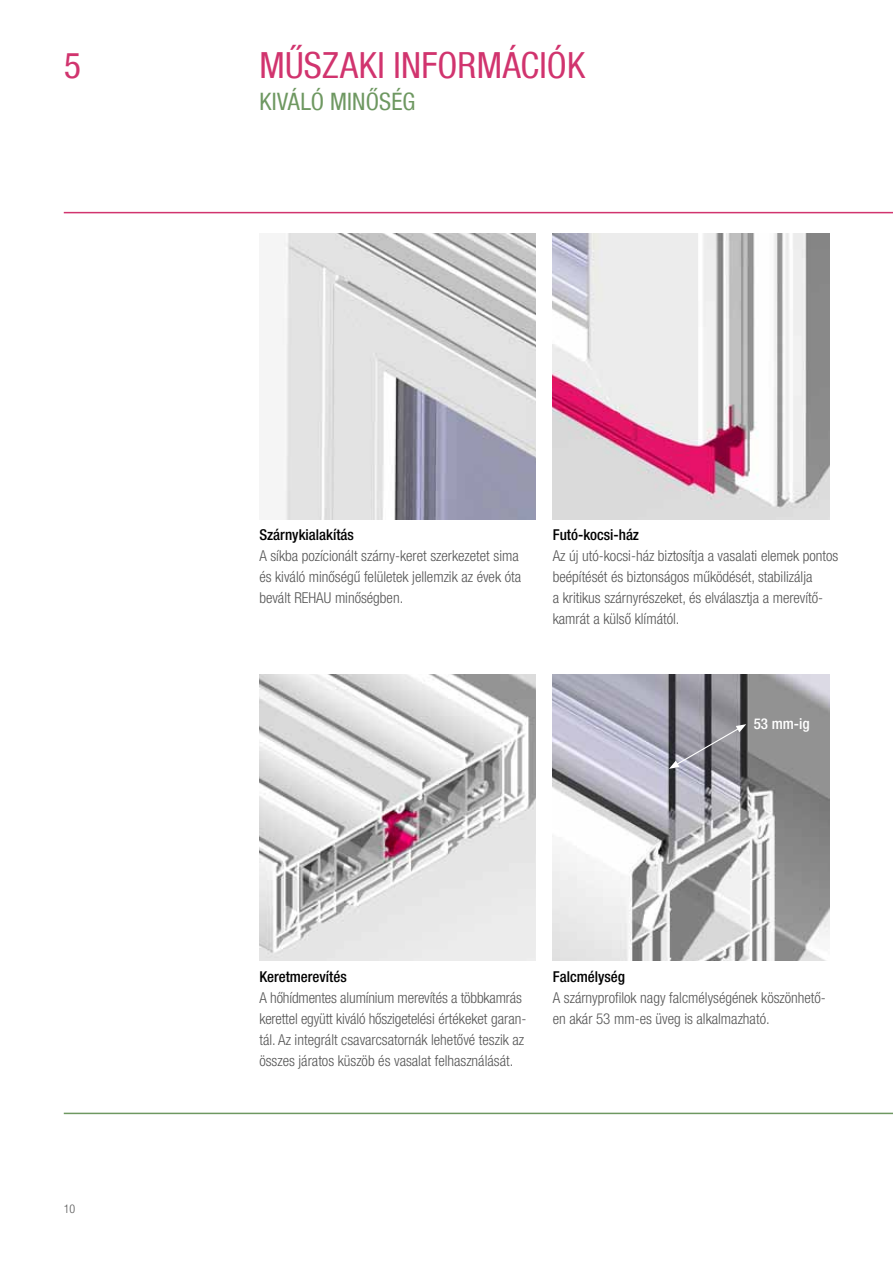
<style>
.page{position:relative;width:893px;height:1263px;background:#fff}
.page>*{position:absolute;margin:0;border:0;box-sizing:border-box;transform-origin:0 0}
.t1{font:condensed 36px "Helvetica Neue LT Com";letter-spacing:.005em;color:#d1346e}
.t2{font:condensed 24px "Helvetica Neue LT Com";letter-spacing:.005em;color:#6e9861}
.t3{font:300 condensed 15px/21px "Helvetica Neue LT Com";color:#565656}
.t4{font:500 condensed 15px "Helvetica Neue LT Com";color:#000}
.t5{font:500 condensed 15px "Helvetica Neue LT Com";color:#fff}
.t6{font:300 condensed 12px "Helvetica Neue LT Com";color:#565656}
</style>
<div class="page">
<hr style="left:64px;top:212px;width:829px;height:1px;background:#d1346e">
<hr style="left:64px;top:1113px;width:829px;height:1px;background:#6e9861">
<img style="left:282px;top:234px;width:254px;height:285px">
<img style="left:553px;top:234px;width:276px;height:285px">
<img style="left:259px;top:675px;width:277px;height:285px">
<img style="left:553px;top:675px;width:276px;height:285px">
<svg style="left:669px;top:724px;width:77px;height:45px;background:#838289"></svg>
<h1 class="t1" style="left:64px;top:44px;width:120px">5 M</h1>
<h1 class="t1" style="left:285px;top:44px;width:300px">ŰSZAKI INFORMÁCIÓK</h1>
<h2 class="t2" style="left:259px;top:87px;width:157px">KIVÁLÓ MINŐSÉG</h2>
<p class="t6" style="left:64px;top:1201px;width:13px">10</p>
<p class="t4" style="left:259px;top:526px;width:96px">Szárnykialakítás</p>
<p class="t3" style="left:259px;top:546px;width:263px">A síkba pozícionált szárny-keret szerkezetet sima és kiváló minőségű felületek jellemzik az évek óta bevált REHAU minőségben.</p>
<p class="t4" style="left:553px;top:526px;width:88px">Futó-kocsi-ház</p>
<p class="t3" style="left:553px;top:546px;width:287px">Az új utó-kocsi-ház biztosítja a vasalati elemek pontos beépítését és biztonságos működését, stabilizálja<br>a kritikus szárnyrészeket, és elválasztja a merevítő&shy;kamrát a külső klímától.</p>
<p class="t5" style="left:754px;top:715px;width:58px">53 mm-ig</p>
<p class="t4" style="left:259px;top:967px;width:89px">Keretmerevítés</p>
<p class="t3" style="left:259px;top:987px;width:268px">A hőhídmentes alumínium merevítés a többkamrás kerettel együtt kiváló hőszigetelési értékeket garan&shy;tál. Az integrált csavarcsatornák lehetővé teszik az összes járatos küszöb és vasalat felhasználását.</p>
<p class="t4" style="left:553px;top:967px;width:74px">Falcmélység</p>
<p class="t3" style="left:553px;top:987px;width:275px">A szárnyprofilok nagy falcmélységének köszönhető&shy;en akár 53 mm-es üveg is alkalmazható.</p>
</div>
